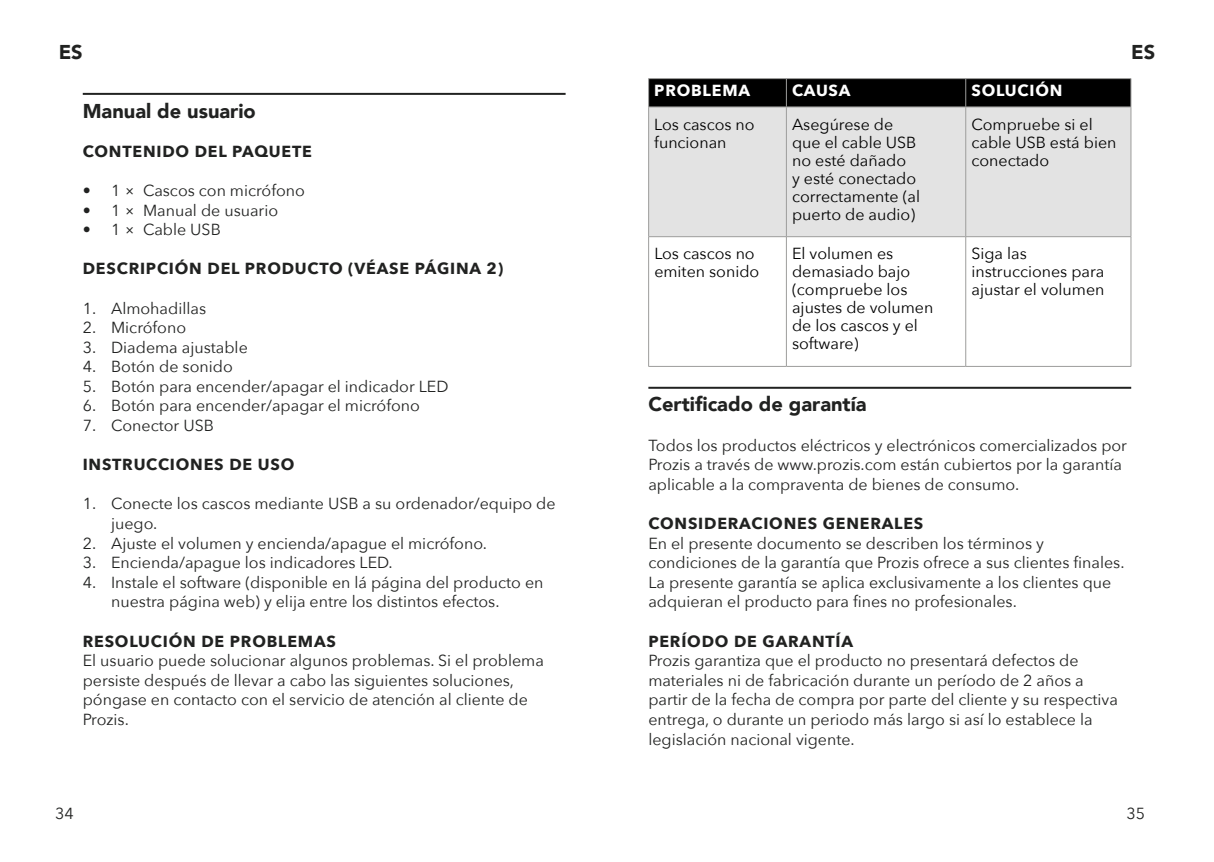
<style>
.page{position:relative;width:1214px;height:862px;background:#fff}
.page>*{position:absolute;margin:0;border:0;box-sizing:border-box;transform-origin:0 0}
.t1{font:900 20px "Avenir";color:#212221}
.t2{font:16px/19.6px "Avenir Next";color:#212221}
.t3{font:16px/18px "Avenir Next";color:#000}
.t4{font:700 16px "Avenir Next";letter-spacing:.05em;color:#212221}
.t5{font:700 16px "Avenir Next";letter-spacing:.05em;color:#fff}
</style>
<div class="page">
<hr style="left:83px;top:93px;width:482px;height:2px;background:#212221">
<hr style="left:648px;top:387px;width:483px;height:2px;background:#212221">
<div style="left:649px;top:108px;width:481px;height:128px;background:#e3e3e3"></div>
<hr style="left:648px;top:78px;width:138px;height:1px;background:#9d9d9c">
<hr style="left:786px;top:78px;width:179px;height:1px;background:#9d9d9c">
<hr style="left:965px;top:78px;width:166px;height:1px;background:#9d9d9c">
<svg style="left:648px;top:79px;width:483px;height:28px;background:#050505"></svg>
<hr style="left:648px;top:107px;width:138px;height:1px;background:#9d9d9c">
<hr style="left:648px;top:107px;width:1px;height:129px;background:#9d9d9c">
<hr style="left:786px;top:107px;width:179px;height:1px;background:#9d9d9c">
<hr style="left:786px;top:107px;width:1px;height:129px;background:#9d9d9c">
<hr style="left:965px;top:107px;width:166px;height:1px;background:#9d9d9c">
<hr style="left:965px;top:107px;width:1px;height:129px;background:#9d9d9c">
<hr style="left:1130px;top:107px;width:1px;height:129px;background:#9d9d9c">
<hr style="left:648px;top:236px;width:138px;height:1px;background:#9d9d9c">
<hr style="left:648px;top:237px;width:1px;height:129px;background:#9d9d9c">
<hr style="left:786px;top:236px;width:179px;height:1px;background:#9d9d9c">
<hr style="left:786px;top:237px;width:1px;height:129px;background:#9d9d9c">
<hr style="left:965px;top:236px;width:166px;height:1px;background:#9d9d9c">
<hr style="left:965px;top:237px;width:1px;height:129px;background:#9d9d9c">
<hr style="left:1130px;top:237px;width:1px;height:129px;background:#9d9d9c">
<hr style="left:648px;top:366px;width:138px;height:1px;background:#9d9d9c">
<hr style="left:786px;top:366px;width:179px;height:1px;background:#9d9d9c">
<hr style="left:965px;top:366px;width:166px;height:1px;background:#9d9d9c">
<p class="t1" style="left:59px;top:35px;width:26px">ES</p>
<p class="t1" style="left:1131px;top:35px;width:26px">ES</p>
<p class="t1" style="left:83px;top:93px;width:174px">Manual de usuario</p>
<p class="t4" style="left:83px;top:137px;width:230px">CONTENIDO DEL PAQUETE</p>
<p class="t2" style="left:83px;top:180px;width:224px">• 1 × Cascos con micrófono</p>
<p class="t2" style="left:83px;top:199px;width:197px">• 1 × Manual de usuario</p>
<p class="t2" style="left:83px;top:219px;width:140px">• 1 × Cable USB</p>
<p class="t4" style="left:83px;top:255px;width:422px">DESCRIPCIÓN DEL PRODUCTO (VÉASE PÁGINA 2)</p>
<p class="t2" style="left:83px;top:297px;width:125px">1. Almohadillas</p>
<p class="t2" style="left:83px;top:317px;width:105px">2. Micrófono</p>
<p class="t2" style="left:83px;top:337px;width:166px">3. Diadema ajustable</p>
<p class="t2" style="left:83px;top:356px;width:151px">4. Botón de sonido</p>
<p class="t2" style="left:83px;top:376px;width:367px">5. Botón para encender/apagar el indicador LED</p>
<p class="t2" style="left:83px;top:395px;width:338px">6. Botón para encender/apagar el micrófono</p>
<p class="t2" style="left:83px;top:415px;width:133px">7. Conector USB</p>
<p class="t4" style="left:83px;top:451px;width:213px">INSTRUCCIONES DE USO</p>
<p class="t2" style="left:111px;top:493px;width:446px;text-indent:-28px">1. Conecte los cascos mediante USB a su ordenador/equipo de juego.</p>
<p class="t2" style="left:83px;top:532px;width:406px">2. Ajuste el volumen y encienda/apague el micrófono.</p>
<p class="t2" style="left:83px;top:552px;width:311px">3. Encienda/apague los indicadores LED.</p>
<p class="t2" style="left:111px;top:572px;width:434px;text-indent:-28px">4. Instale el software (disponible en lá página del producto en nuestra página web) y elija entre los distintos efectos.</p>
<p class="t4" style="left:83px;top:627px;width:255px">RESOLUCIÓN DE PROBLEMAS</p>
<p class="t2" style="left:83px;top:650px;width:462px">El usuario puede solucionar algunos problemas. Si el problema persiste después de llevar a cabo las siguientes soluciones, póngase en contacto con el servicio de atención al cliente de Prozis.</p>
<p class="t5" style="left:654px;top:76px;width:97px">PROBLEMA</p>
<p class="t5" style="left:792px;top:76px;width:60px">CAUSA</p>
<p class="t5" style="left:971px;top:76px;width:92px">SOLUCIÓN</p>
<p class="t3" style="left:654px;top:114px;width:102px">Los cascos no funcionan</p>
<p class="t3" style="left:792px;top:114px;width:129px">Asegúrese de que el cable USB no esté dañado<br>y esté conectado correctamente (al puerto de audio)</p>
<p class="t3" style="left:971px;top:114px;width:146px">Compruebe si el cable USB está bien conectado</p>
<p class="t3" style="left:654px;top:244px;width:106px">Los cascos no emiten sonido</p>
<p class="t3" style="left:792px;top:244px;width:143px">El volumen es demasiado bajo (compruebe los ajustes de volumen de los cascos y el software)</p>
<p class="t3" style="left:971px;top:244px;width:135px">Siga las instrucciones para ajustar el volumen</p>
<p class="t1" style="left:648px;top:387px;width:220px">Certificado de garantía</p>
<p class="t2" style="left:648px;top:434px;width:480px">Todos los productos eléctricos y electrónicos comercializados por<br>Prozis a través de www.prozis.com están cubiertos por la garantía aplicable a la compraventa de bienes de consumo.</p>
<p class="t4" style="left:648px;top:509px;width:276px">CONSIDERACIONES GENERALES</p>
<p class="t2" style="left:648px;top:532px;width:477px">En el presente documento se describen los términos y condiciones de la garantía que Prozis ofrece a sus clientes finales.<br>La presente garantía se aplica exclusivamente a los clientes que adquieran el producto para fines no profesionales.</p>
<p class="t4" style="left:648px;top:627px;width:206px">PERÍODO DE GARANTÍA</p>
<p class="t2" style="left:648px;top:650px;width:471px">Prozis garantiza que el producto no presentará defectos de materiales ni de fabricación durante un período de 2 años a partir de la fecha de compra por parte del cliente y su respectiva entrega, o durante un periodo más largo si así lo establece la legislación nacional vigente.</p>
<p class="t2" style="left:55px;top:803px;width:20px">34</p>
<p class="t2" style="left:1126px;top:803px;width:20px">35</p>
</div>
